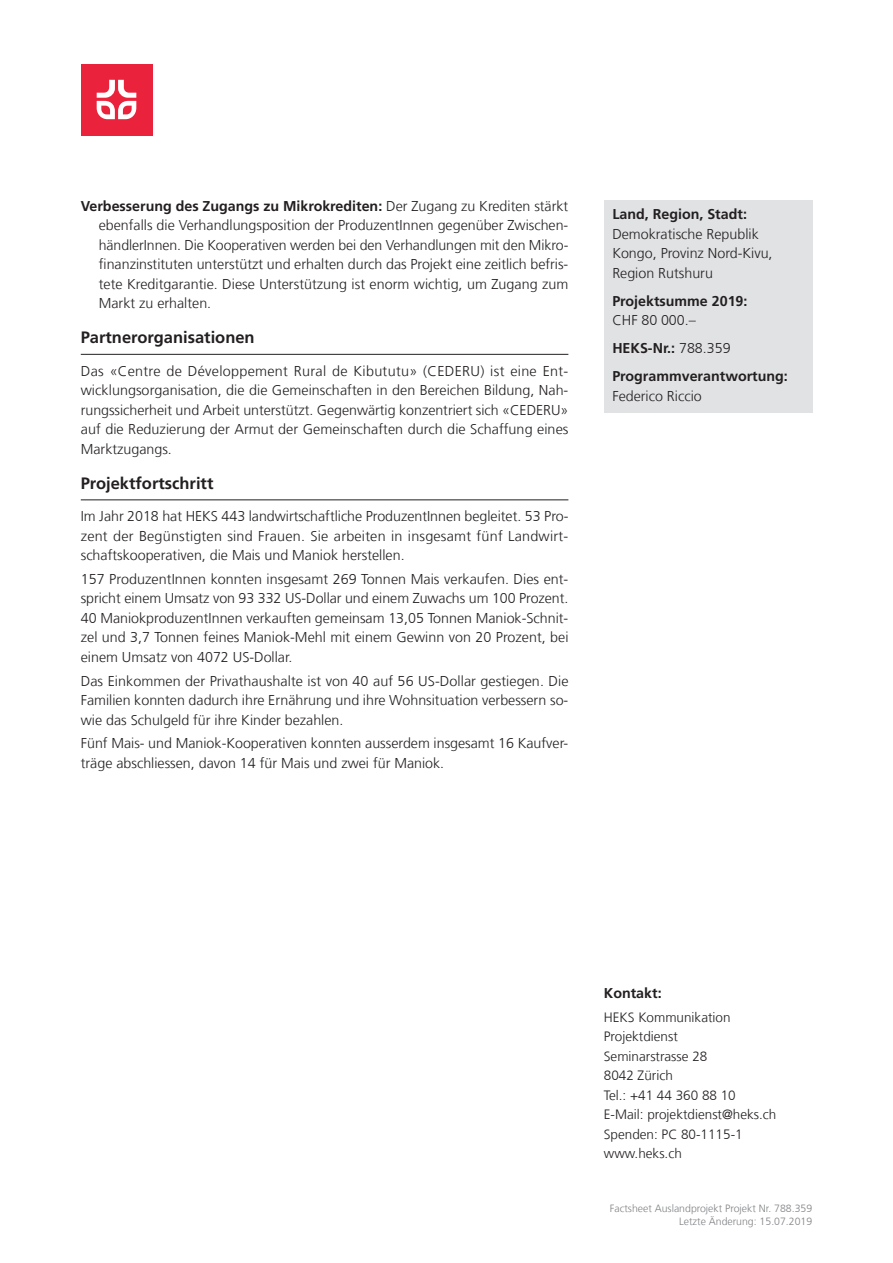
<style>
.page{position:relative;width:893px;height:1263px;background:#fff}
.page>*{position:absolute;margin:0;border:0;box-sizing:border-box;transform-origin:0 0}
.Untertitel{font:700 16.5px "Frutiger LT Com";color:#231f20}
.text{font:300 14.25px/19.5px "Frutiger LT Com";color:#231f20;text-align:justify}
.text_aufz{font:300 14.25px/19.5px "Frutiger LT Com";color:#231f20;text-align:justify}
.kasten{font:700 14.25px/19.5px "Frutiger LT Com";color:#231f20}
.kasten-2{font:300 14.25px/19.5px "Frutiger LT Com";color:#231f20}
.text-2{font:700 14.25px "Frutiger LT Com";color:#231f20}
.Kontakt{font:300 13.5px "Frutiger LT Com";color:#231f20}
.t1{font:300 10.5px/12.6px "Frutiger LT Com";color:#808285;text-align:right}
.s1{font-weight:700}
.s2{font-weight:300}
</style>
<div class="page">
<div style="left:604px;top:200px;width:208px;height:212px;background:#e1e2e4"></div>
<div style="left:81px;top:64px;width:71px;height:71px;background:#ea223b"></div>
<svg style="left:97px;top:80px;width:39px;height:39px"></svg>
<hr style="left:81px;top:354px;width:487px;height:1px;background:#231f20">
<hr style="left:81px;top:499px;width:487px;height:1px;background:#231f20">
<p class="text_aufz" style="left:99px;top:196px;width:471px;text-indent:-18px"><span class="s1">Verbesserung des Zugangs zu Mikrokrediten:</span> Der Zugang zu Krediten stärkt ebenfalls die Verhandlungsposition der ProduzentInnen gegenüber Zwischen&shy;händlerInnen. Die Kooperativen werden bei den Verhandlungen mit den Mikro&shy;finanzinstituten unterstützt und erhalten durch das Projekt eine zeitlich befris&shy;tete Kreditgarantie. Diese Unterstützung ist enorm wichtig, um Zugang zum Markt zu erhalten.</p>
<p class="Untertitel" style="left:81px;top:328px;width:175px">Partnerorganisationen</p>
<p class="text" style="left:81px;top:361px;width:489px">Das «Centre de Développement Rural de Kibututu» (CEDERU) ist eine Ent&shy;wicklungsorganisation, die die Gemeinschaften in den Bereichen Bildung, Nah&shy;rungssicherheit und Arbeit unterstützt. Gegenwärtig konzentriert sich «CEDERU» auf die Reduzierung der Armut der Gemeinschaften durch die Schaffung eines Marktzugangs.</p>
<p class="Untertitel" style="left:81px;top:473px;width:134px">Projektfortschritt</p>
<p class="text" style="left:81px;top:506px;width:489px">Im Jahr 2018 hat HEKS 443 landwirtschaftliche ProduzentInnen begleitet. 53 Pro&shy;zent der Begünstigten sind Frauen. Sie arbeiten in insgesamt fünf Landwirt&shy;schaftskooperativen, die Mais und Maniok herstellen.</p>
<p class="text" style="left:81px;top:569px;width:489px">157 ProduzentInnen konnten insgesamt 269 Tonnen Mais verkaufen. Dies ent&shy;spricht einem Umsatz von 93 332 US-Dollar und einem Zuwachs um 100 Prozent.<br>40 ManiokproduzentInnen verkauften gemeinsam 13,05 Tonnen Maniok-Schnit&shy;zel und 3,7 Tonnen feines Maniok-Mehl mit einem Gewinn von 20 Prozent, bei einem Umsatz von 4072 US-Dollar.</p>
<p class="text" style="left:81px;top:671px;width:489px">Das Einkommen der Privathaushalte ist von 40 auf 56 US-Dollar gestiegen. Die Familien konnten dadurch ihre Ernährung und ihre Wohnsituation verbessern so&shy;wie das Schulgeld für ihre Kinder bezahlen.</p>
<p class="text" style="left:81px;top:734px;width:489px">Fünf Mais- und Maniok-Kooperativen konnten ausserdem insgesamt 16 Kaufver&shy;träge abschliessen, davon 14 für Mais und zwei für Maniok.</p>
<p class="kasten-2" style="left:612px;top:204px;width:162px"><span class="s1">Land, Region, Stadt:<br></span>Demokratische Republik<br>Kongo, Provinz Nord-Kivu,<br>Region Rutshuru</p>
<p class="kasten" style="left:612px;top:291px;width:137px">Projektsumme 2019:<br><span class="s2">CHF 80 000.–</span></p>
<p class="kasten" style="left:612px;top:338px;width:120px">HEKS-Nr.: <span class="s2">788.359</span></p>
<p class="kasten" style="left:612px;top:366px;width:177px">Programmverantwortung:<br><span class="s2">Federico Riccio</span></p>
<p class="text-2" style="left:604px;top:985px;width:59px">Kontakt:</p>
<p class="Kontakt" style="left:604px;top:1009px;width:128px">HEKS Kommunikation</p>
<p class="Kontakt" style="left:604px;top:1029px;width:76px">Projektdienst</p>
<p class="Kontakt" style="left:604px;top:1048px;width:105px">Seminarstrasse 28</p>
<p class="Kontakt" style="left:604px;top:1068px;width:71px">8042 Zürich</p>
<p class="Kontakt" style="left:604px;top:1087px;width:133px">Tel.: +41 44 360 88 10</p>
<p class="Kontakt" style="left:604px;top:1107px;width:174px">E-Mail: projektdienst@heks.ch</p>
<p class="Kontakt" style="left:604px;top:1126px;width:140px">Spenden: PC 80-1115-1</p>
<p class="Kontakt" style="left:604px;top:1146px;width:80px">www.heks.ch</p>
<p class="t1" style="left:610px;top:1202px;width:204px">Factsheet Auslandprojekt Projekt Nr. 788.359<br>Letzte Änderung: 15.07.2019</p>
</div>
